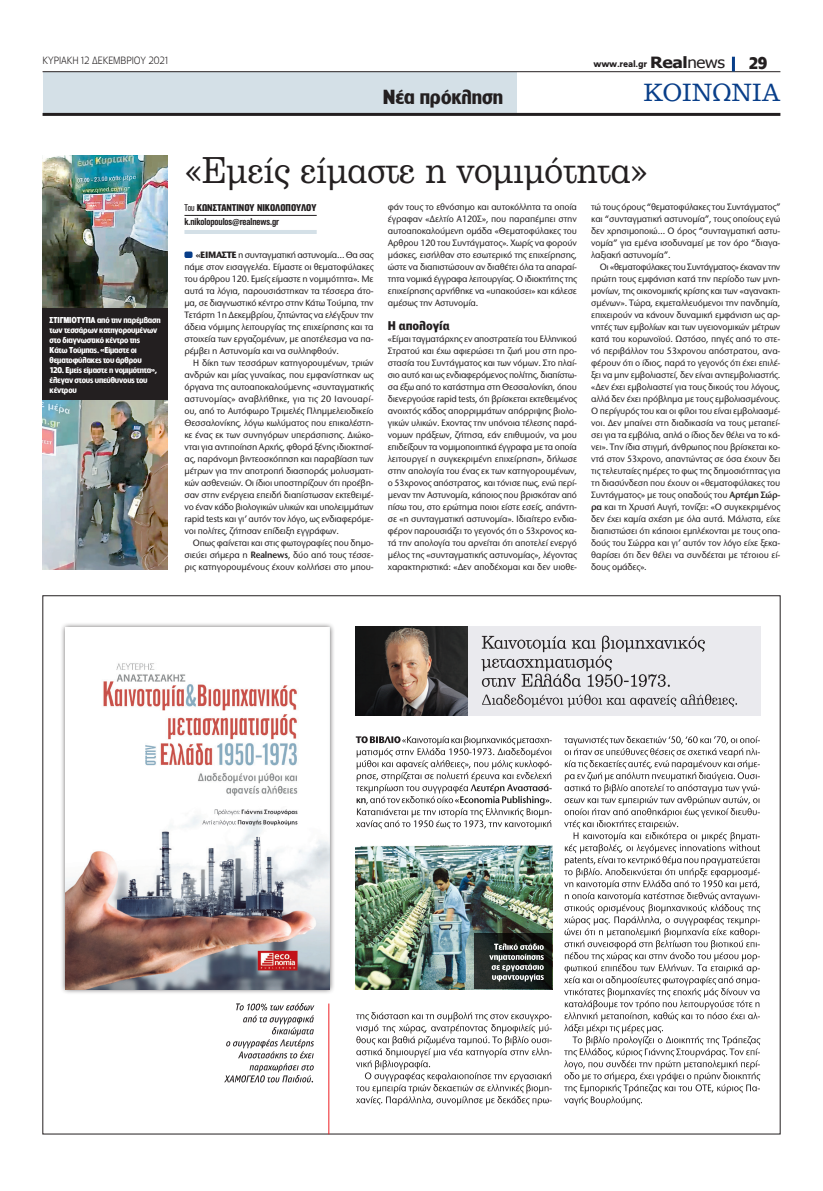
<style>
.page{position:relative;width:823px;height:1191px;background:#fff}
.page>*{position:absolute;margin:0;border:0;box-sizing:border-box;transform-origin:0 0}
.t1{font:36px "PF Clarendon";letter-spacing:-.005em;color:#231f20;scale:.89 1}
.t2{font:24px "PF Clarendon";color:#083e89;scale:.96 1}
.t3{font:700 19px "PF Lounge";color:#231f20}
.t4{font:700 16px "PF Lounge";color:#231f20}
.t5{font:900 12px "PF Bell Gothic Text";letter-spacing:-.005em;color:#231f20}
.t6{font:900 10px "PF Akzidenz Text Cond";letter-spacing:-.01em;color:#231f20}
.t7{font:700 10px "PF Akzidenz Text Cond";letter-spacing:-.01em;color:#231f20}
.t8{font:300 10px "PF Lounge";letter-spacing:-.005em;color:#231f20;scale:.96 1}
.t9{font:500 9.6px/12px "Stone Sans ITC Hel";letter-spacing:-.02em;color:#231f20;text-align:justify;scale:.96 1}
.t10{font:900 9px "PF Catalog";letter-spacing:-.02em;color:#231f20;scale:.96 1}
.t11{font:700 8px/10px "PF Lounge";letter-spacing:-.02em;color:#fff}
.s1{font-family:"Tahoma";font-weight:700;font-size:15.5px}
.s2{font-family:"Tahoma";font-weight:400;font-size:15.5px}
.s3{font-weight:600}
.s4{font-weight:400}
.s5{font-weight:700}
</style>
<div class="page">
<div style="left:43px;top:72px;width:473px;height:41px;background:#d4e0e7"></div>
<hr style="left:43px;top:71px;width:737px;height:1px;background:#231f20">
<hr style="left:43px;top:113px;width:737px;height:3px;background:#231f20">
<hr style="left:731px;top:57px;width:3px;height:14px;background:#083e89">
<img style="left:356px;top:845px;width:195px;height:144px">
<div style="left:356px;top:626px;width:403px;height:90px;background:#eaeaee"></div>
<img style="left:356px;top:626px;width:111px;height:90px">
<hr style="left:328px;top:1003px;width:1px;height:131px;background:#ee1f23">
<svg style="left:474px;top:933px;width:77px;height:56px;background:#1d221e"></svg>
<div style="left:60px;top:622px;width:275px;height:373px;background:#231f20;opacity:.75"></div>
<img style="left:66px;top:628px;width:263px;height:361px">
<svg style="left:482px;top:694px;width:254px;height:13px"></svg>
<svg style="left:481px;top:635px;width:223px;height:52px"></svg>
<svg style="left:489px;top:943px;width:54px;height:38px;background:#5d615f"></svg>
<svg style="left:564px;top:736px;width:196px;height:369px"></svg>
<svg style="left:356px;top:1012px;width:195px;height:93px"></svg>
<svg style="left:355px;top:736px;width:196px;height:93px"></svg>
<svg style="left:224px;top:1003px;width:90px;height:79px"></svg>
<hr style="left:184px;top:215px;width:132px;height:1px;background:#231f20">
<hr style="left:184px;top:230px;width:132px;height:4px;background:#d4e0e7">
<div style="left:184px;top:251px;width:8px;height:7px;background:#083e89;border-radius:2px"></div>
<img style="left:43px;top:156px;width:125px;height:152px">
<img style="left:43px;top:400px;width:125px;height:170px">
<div style="left:43px;top:308px;width:125px;height:92px;background:#231f20"></div>
<p class="t8" style="left:43px;top:55px;width:134px">ΚΥΡΙΑΚΗ 12 ΔΕΚΕΜΒΡΙΟΥ 2021</p>
<p class="t10" style="left:593px;top:59px;width:138px">www.real.gr <span class="s1">Real</span><span class="s2">news</span></p>
<h3 class="t4" style="left:748px;top:54px;width:20px">29</h3>
<h3 class="t3" style="left:382px;top:86px;width:122px">Nέα πρόκληση</h3>
<h2 class="t2" style="left:643px;top:80px;width:144px">ΚΟΙΝΩΝΙΑ</h2>
<p class="t11" style="left:50px;top:315px;width:113px">ΣΤΙΓΜΙΌΤΥΠΑ από την παρέμβαση των τεσσάρων κατηγορουμένων στο διαγνωστικό κέντρο της<br>Κάτω Τούμπας. «Είμαστε οι θεματοφύλακες του άρθρου<br>120. Εμείς είμαστε η νομιμότητα», έλεγαν στους υπεύθυνους του κέντρου</p>
<h1 class="t1" style="left:184px;top:150px;width:522px">«Εμείς είμαστε η νομιμότητα»</h1>
<p class="t7" style="left:184px;top:216px;width:96px">k.nikolopoulos@realnews.gr</p>
<p class="t9" style="left:387px;top:201px;width:198px">φάν τους το εθνόσημο και αυτοκόλλητα τα οποία έγραφαν «Δελτίο Α120Σ», που παραπέμπει στην αυτοαποκαλούμενη ομάδα «Θεματοφύλακες του Αρθρου 120 του Συντάγματος». Χωρίς να φορούν μάσκες, εισήλθαν στο εσωτερικό της επιχείρησης, ώστε να διαπιστώσουν αν διαθέτει όλα τα απαραί&shy;τητα νομικά έγγραφα λειτουργίας. Ο ιδιοκτήτης της επιχείρησης αρνήθηκε να «υπακούσει» και κάλεσε αμέσως την Αστυνομία.</p>
<p class="t5" style="left:387px;top:318px;width:63px">Η απολογία</p>
<p class="t9" style="left:387px;top:333px;width:198px">«Είμαι ταγματάρχης εν αποστρατεία του Ελληνικού Στρατού και έχω αφιερώσει τη ζωή μου στη προ&shy;στασία του Συντάγματος και των νόμων. Στο πλαί&shy;σιο αυτό και ως ενδιαφερόμενος πολίτης, διαπίστω&shy;σα έξω από το κατάστημα στη Θεσσαλονίκη, όπου διενεργούσε rapid tests, ότι βρίσκεται εκτεθειμένος ανοιχτός κάδος απορριμμάτων απόρριψης βιολο&shy;γικών υλικών. Εχοντας την υπόνοια τέλεσης παρά&shy;νομων πράξεων, ζήτησα, εάν επιθυμούν, να μου επιδείξουν τα νομιμοποιητικά έγγραφα με τα οποία λειτουργεί η συγκεκριμένη επιχείρηση», δήλωσε στην απολογία του ένας εκ των κατηγορουμένων, ο 53χρονος απόστρατος, και τόνισε πως, ενώ περί&shy;μεναν την Αστυνομία, κάποιος που βρισκόταν από πίσω του, στο ερώτημα ποιοι είστε εσείς, απάντη&shy;σε «η συνταγματική αστυνομία». Ιδιαίτερο ενδια&shy;φέρον παρουσιάζει το γεγονός ότι ο 53χρονος κα&shy;τά την απολογία του αρνείται ότι αποτελεί ενεργό μέλος της «συνταγματικής αστυνομίας», λέγοντας χαρακτηριστικά: «Δεν αποδέχομαι και δεν υιοθε-</p>
<p class="t9" style="left:591px;top:201px;width:198px">τώ τους όρους “θεματοφύλακες του Συντάγματος” και “συνταγματική αστυνομία”, τους οποίους εγώ δεν χρησιμοποιώ… Ο όρος “συνταγματική αστυ&shy;νομία” για εμένα ισοδυναμεί με τον όρο “διαγα&shy;λαξιακή αστυνομία”.</p>
<p class="t9" style="left:591px;top:261px;width:198px;text-indent:9px">Oι «θεματοφύλακες του Συντάγματος» έκαναν την πρώτη τους εμφάνιση κατά την περίοδο των μνη&shy;μονίων, της οικονομικής κρίσης και των «αγανακτι&shy;σμένων». Τώρα, εκμεταλλευόμενοι την πανδημία, επιχειρούν να κάνουν δυναμική εμφάνιση ως αρ&shy;νητές των εμβολίων και των υγειονομικών μέτρων κατά του κορωνοϊού. Ωστόσο, πηγές από το στε&shy;νό περιβάλλον του 53χρονου απόστρατου, ανα&shy;φέρουν ότι ο ίδιος, παρά το γεγονός ότι έχει επιλέ&shy;ξει να μην εμβολιαστεί, δεν είναι αντιεμβολιαστής. «Δεν έχει εμβολιαστεί για τους δικούς του λόγους, αλλά δεν έχει πρόβλημα με τους εμβολιασμένους.<br>Ο περίγυρός του και οι φίλοι του είναι εμβολιασμέ&shy;νοι. Δεν μπαίνει στη διαδικασία να τους μεταπεί&shy;σει για τα εμβόλια, απλά ο ίδιος δεν θέλει να το κά&shy;νει». Την ίδια στιγμή, άνθρωπος που βρίσκεται κο&shy;ντά στον 53χρονο, απαντώντας σε όσα έχουν δει τις τελευταίες ημέρες το φως της δημοσιότητας για τη διασύνδεση που έχουν οι «θεματοφύλακες του Συντάγματος» με τους οπαδούς του <span class="s3">Αρτέμη Σώρ&shy;ρα</span> και τη Χρυσή Αυγή, τονίζει: «Ο συγκεκριμένος δεν έχει καμία σχέση με όλα αυτά. Μάλιστα, είχε διαπιστώσει ότι κάποιοι εμπλέκονται με τους οπα&shy;δούς του Σώρρα και γι’ αυτόν τον λόγο είχε ξεκα&shy;θαρίσει ότι δεν θέλει να συνδέεται με τέτοιου εί&shy;δους ομάδες».</p>
<p class="t6" style="left:184px;top:202px;width:133px"><span class="s4">Του</span> ΚΩΝΣΤΑΝΤΊΝΟΥ ΝΙΚΟΛΌΠΟΥΛΟΥ</p>
<p class="t9" style="left:184px;top:249px;width:198px;text-indent:11px"><span class="s5">«ΕΊΜΑΣΤΕ</span> η συνταγματική αστυνομία… Θα σας πάμε στον εισαγγελέα. Είμαστε οι θεματοφύλακες του άρθρου 120. Εμείς είμαστε η νομιμότητα». Με αυτά τα λόγια, παρουσιάστηκαν τα τέσσερα άτο&shy;μα, σε διαγνωστικό κέντρο στην Κάτω Τούμπα, την Τετάρτη 1η Δεκεμβρίου, ζητώντας να ελέγξουν την άδεια νόμιμης λειτουργίας της επιχείρησης και τα στοιχεία των εργαζομένων, με αποτέλεσμα να πα&shy;ρέμβει η Αστυνομία και να συλληφθούν.</p>
<p class="t9" style="left:184px;top:357px;width:198px;text-indent:9px">Η δίκη των τεσσάρων κατηγορουμένων, τριών ανδρών και μίας γυναίκας, που εμφανίστηκαν ως όργανα της αυτοαποκαλούμενης «συνταγματικής αστυνομίας» αναβλήθηκε, για τις 20 Ιανουαρί&shy;ου, από το Αυτόφωρο Τριμελές Πλημμελειοδικείο Θεσσαλονίκης, λόγω κωλύματος που επικαλέστη&shy;κε ένας εκ των συνηγόρων υπεράσπισης. Διώκο&shy;νται για αντιποίηση Αρχής, φθορά ξένης ιδιοκτησί&shy;ας, παράνομη βιντεοσκόπηση και παραβίαση των μέτρων για την αποτροπή διασποράς μολυσματι&shy;κών ασθενειών. Οι ίδιοι υποστηρίζουν ότι προέβη&shy;σαν στην ενέργεια επειδή διαπίστωσαν εκτεθειμέ&shy;νο έναν κάδο βιολογικών υλικών και υπολειμμάτων rapid tests και γι’ αυτόν τον λόγο, ως ενδιαφερόμε&shy;νοι πολίτες, ζήτησαν επίδειξη εγγράφων.</p>
<p class="t9" style="left:184px;top:537px;width:198px;text-indent:9px">Οπως φαίνεται και στις φωτογραφίες που δημο&shy;σιεύει σήμερα η <span class="s3">Realnews</span>, δύο από τους τέσσε&shy;ρις κατηγορουμένους έχουν κολλήσει στο μπου-</p>
</div>
